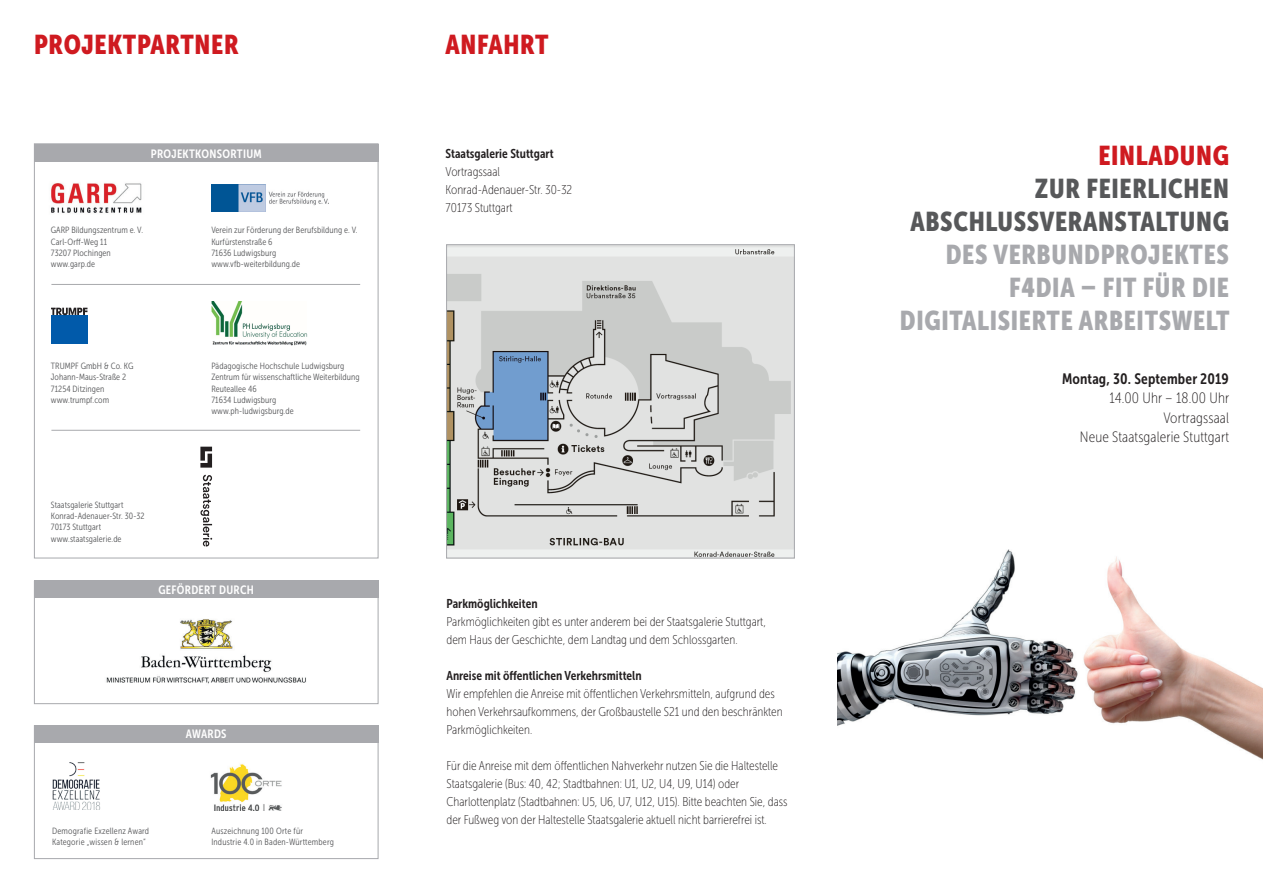
<style>
.page{position:relative;width:1263px;height:893px;background:#fff}
.page>*{position:absolute;margin:0;border:0;box-sizing:border-box;transform-origin:0 0}
.t1{font:27px/33px "Museo Sans Cond 900";letter-spacing:.025em;color:#a8a9ad;text-align:right}
.t2{font:27px/33px "Museo Sans Cond 900";letter-spacing:.025em;color:#57585a;text-align:right}
.t3{font:27px "Museo Sans Cond 900";letter-spacing:.025em;color:#cf1a20}
.t4{font:15px/19.5px "Museo Sans Cond 100";letter-spacing:.01em;color:#231f20;text-align:right}
.t5{font:15px "Museo Sans Cond 700";letter-spacing:.01em;color:#231f20}
.t6{font:12.75px/18px "Museo Sans Cond 100";color:#231f20}
.t7{font:12.75px "Museo Sans Cond 700";color:#231f20}
.t8{font:12px "Museo Sans Cond 700";letter-spacing:.025em;color:#fff}
.t9{font:9px/11.2px "Museo Sans Cond 300";letter-spacing:.01em;color:#57585a}
</style>
<div class="page">
<img style="left:838px;top:549px;width:425px;height:211px">
<img style="left:448px;top:246px;width:345px;height:310px">
<div style="left:446px;top:244px;width:349px;height:314px;border:1px solid #a8a9ad"></div>
<div style="left:34px;top:581px;width:344px;height:123px;border:1px solid #a8a9ad"></div>
<div style="left:34px;top:725px;width:344px;height:134px;border:1px solid #a8a9ad"></div>
<div style="left:34px;top:144px;width:344px;height:18px;background:#a8a9ad"></div>
<div style="left:34px;top:581px;width:344px;height:17px;background:#a8a9ad"></div>
<div style="left:34px;top:725px;width:344px;height:18px;background:#a8a9ad"></div>
<img style="left:106px;top:619px;width:200px;height:65px">
<img style="left:52px;top:762px;width:49px;height:48px">
<img style="left:51px;top:183px;width:91px;height:30px">
<img style="left:211px;top:185px;width:117px;height:27px">
<img style="left:211px;top:302px;width:97px;height:44px">
<svg style="left:51px;top:307px;width:37px;height:37px"></svg>
<div style="left:51px;top:316px;width:36px;height:28px;background:#015aaa"></div>
<svg style="left:51px;top:308px;width:36px;height:7px"></svg>
<img style="left:210px;top:764px;width:72px;height:47px">
<hr style="left:51px;top:284px;width:309px;height:1px;background:#a8a9ad">
<hr style="left:51px;top:430px;width:309px;height:1px;background:#a8a9ad">
<svg style="left:200px;top:447px;width:12px;height:21px"></svg>
<svg style="left:200px;top:475px;width:12px;height:71px"></svg>
<h1 class="t3" style="left:34px;top:29px;width:206px">PROJEKTPARTNER</h1>
<h1 class="t3" style="left:446px;top:29px;width:105px">ANFAHRT</h1>
<p class="t8" style="left:151px;top:147px;width:112px">PROJEKTKONSORTIUM</p>
<p class="t9" style="left:51px;top:225px;width:94px">GARP Bildungszentrum e. V.<br>Carl-Orff-Weg 11<br>73207 Plochingen www.garp.de</p>
<p class="t9" style="left:211px;top:225px;width:148px">Verein zur Förderung der Berufsbildung e. V.<br>Kurfürstenstraße 6<br>71636 Ludwigsburg www.vfb-weiterbildung.de</p>
<p class="t9" style="left:51px;top:360px;width:84px">TRUMPF GmbH &amp; Co. KG<br>Johann-Maus-Straße 2<br>71254 Ditzingen www.trumpf.com</p>
<p class="t9" style="left:211px;top:360px;width:150px">Pädagogische Hochschule Ludwigsburg<br>Zentrum für wissenschaftliche Weiterbildung<br>Reuteallee 46<br>71634 Ludwigsburg www.ph-ludwigsburg.de</p>
<p class="t9" style="left:51px;top:499px;width:95px">Staatsgalerie Stuttgart<br>Konrad-Adenauer-Str. 30-32<br>70173 Stuttgart www.staatsgalerie.de</p>
<p class="t8" style="left:158px;top:583px;width:97px">GEFÖRDERT DURCH</p>
<p class="t9" style="left:52px;top:826px;width:99px">Demografie Exzellenz Award<br>Kategorie „wissen &amp; lernen“</p>
<p class="t8" style="left:186px;top:728px;width:42px">AWARDS</p>
<p class="t9" style="left:211px;top:826px;width:124px">Auszeichnung 100 Orte für<br>Industrie 4.0 in Baden-Württemberg</p>
<p class="t7" style="left:446px;top:146px;width:109px">Staatsgalerie Stuttgart</p>
<p class="t6" style="left:446px;top:163px;width:128px">Vortragssaal<br>Konrad-Adenauer-Str. 30-32<br>70173 Stuttgart</p>
<p class="t7" style="left:446px;top:596px;width:93px">Parkmöglichkeiten</p>
<p class="t6" style="left:446px;top:613px;width:321px">Parkmöglichkeiten gibt es unter anderem bei der Staatsgalerie Stuttgart, dem Haus der Geschichte, dem Landtag und dem Schlossgarten.</p>
<p class="t7" style="left:446px;top:668px;width:197px">Anreise mit öffentlichen Verkehrsmitteln</p>
<p class="t6" style="left:446px;top:685px;width:338px">Wir empfehlen die Anreise mit öffentlichen Verkehrsmitteln, aufgrund des hohen Verkehrsaufkommens, der Großbaustelle S21 und den beschränkten<br>Parkmöglichkeiten.</p>
<p class="t6" style="left:446px;top:757px;width:342px">Für die Anreise mit dem öffentlichen Nahverkehr nutzen Sie die Haltestelle Staatsgalerie (Bus: 40, 42; Stadtbahnen: U1, U2, U4, U9, U14) oder Charlottenplatz (Stadtbahnen: U5, U6, U7, U12, U15). Bitte beachten Sie, dass der Fußweg von der Haltestelle Staatsgalerie aktuell nicht barrierefrei ist.</p>
<h1 class="t3" style="left:1098px;top:140px;width:132px">EINLADUNG</h1>
<h1 class="t2" style="left:910px;top:172px;width:320px">ZUR FEIERLICHEN<br>ABSCHLUSSVERANSTALTUNG</h1>
<h1 class="t1" style="left:900px;top:238px;width:331px">DES VERBUNDPROJEKTES<br>F4DIA – FIT FÜR DIE<br>DIGITALISIERTE ARBEITSWELT</h1>
<p class="t5" style="left:1062px;top:370px;width:168px">Montag, 30. September 2019</p>
<p class="t4" style="left:1080px;top:389px;width:151px">14.00 Uhr – 18.00 Uhr<br>Vortragssaal<br>Neue Staatsgalerie Stuttgart</p>
</div>
